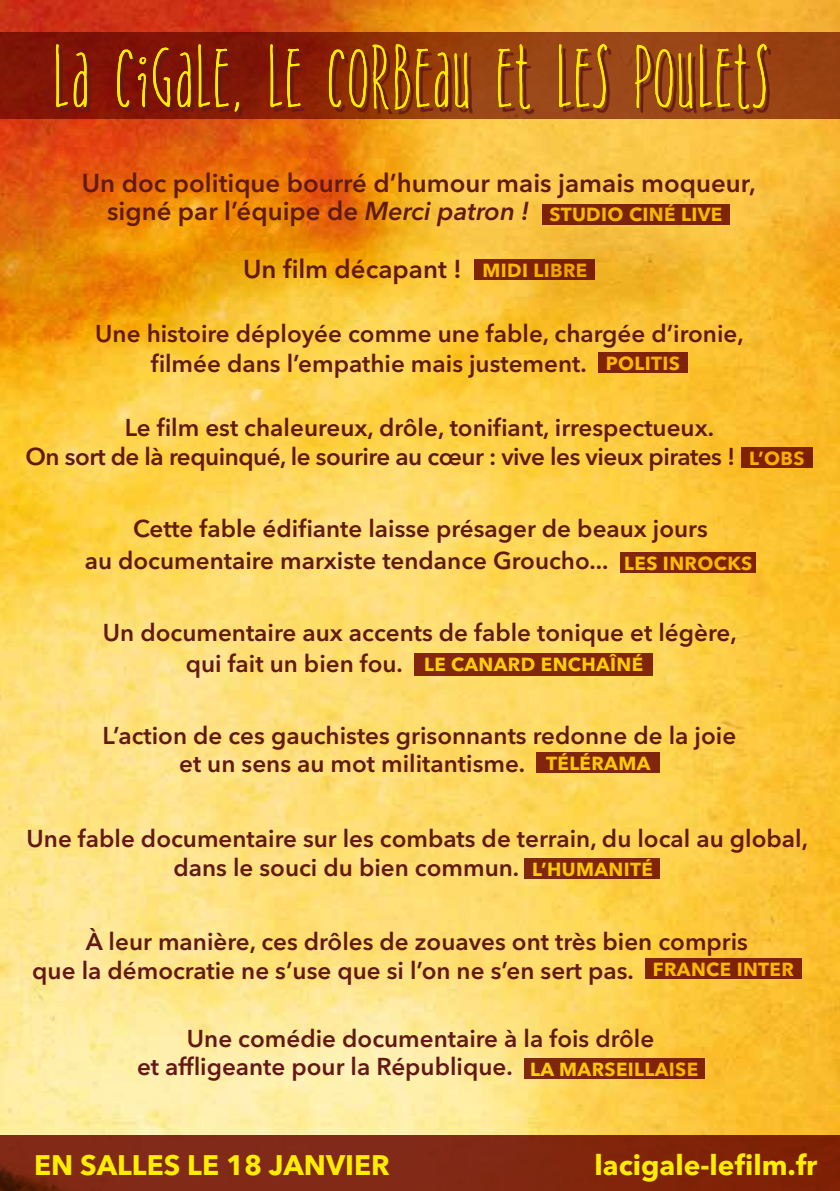
<style>
.page{position:relative;width:840px;height:1191px;background:#fff}
.page>*{position:absolute;margin:0;border:0;box-sizing:border-box;transform-origin:0 0}
.t1{font:87.2px "Posterboard";letter-spacing:.04em;color:#ffed00}
.t2{font:700 28px "Avenir Next LT Pro";color:#ffed00}
.t3{font:600 25.8px/28.6px "Avenir Next LT Pro";color:#631a16;text-align:center}
.t4{font:600 24.2px/28.6px "Avenir Next LT Pro";color:#631a16;text-align:center}
.t5{font:600 24.2px/28.6px "Avenir Next LT Pro";letter-spacing:-.02em;color:#631a16;text-align:center}
.s1{font-style:italic}
.s2{font-weight:700;font-size:18.8px;color:#ffed00}
</style>
<div class="page">
<img style="left:0;top:0;width:839px;height:1135px">
<div style="left:414px;top:653px;width:238px;height:22px;background:#82260e"></div>
<svg style="left:0;top:32px;width:839px;height:86px;background:#8d2d0c"></svg>
<div style="left:60px;top:48px;width:710px;height:68px;background:#631a16;opacity:.75"></div>
<div style="left:0;top:1135px;width:839px;height:56px;background:linear-gradient(to right,#7f2c1c,#812308)"></div>
<div style="left:536px;top:752px;width:123px;height:20px;background:#81260c"></div>
<div style="left:542px;top:204px;width:187px;height:20px;background:#7d2209"></div>
<div style="left:597px;top:352px;width:90px;height:20px;background:#812207"></div>
<div style="left:740px;top:447px;width:72px;height:21px;background:#7f2105"></div>
<div style="left:620px;top:552px;width:135px;height:20px;background:#812308"></div>
<div style="left:524px;top:858px;width:136px;height:21px;background:#81250b"></div>
<div style="left:644px;top:958px;width:157px;height:21px;background:#802308"></div>
<div style="left:524px;top:1058px;width:179px;height:20px;background:#81250b"></div>
<div style="left:474px;top:259px;width:120px;height:21px;background:#7d2108"></div>
<h1 class="t1" style="left:54px;top:-4px;width:714px">la cigale, le corbeau et les poulets</h1>
<p class="t3" style="left:82px;top:168px;width:675px">Un doc politique bourré d’humour mais jamais moqueur, signé par l’équipe de <span class="s1">Merci patron !</span> <span class="s2">STUDIO CINÉ LIVE</span></p>
<p class="t3" style="left:243px;top:254px;width:345px">Un film décapant ! <span class="s2">MIDI LIBRE</span></p>
<p class="t4" style="left:95px;top:319px;width:649px;line-height:30px">Une histoire déployée comme une fable, chargée d’ironie, filmée dans l’empathie mais justement. <span class="s2">POLITIS</span></p>
<p class="t5" style="left:26px;top:413px;width:780px">Le film est chaleureux, drôle, tonifiant, irrespectueux.<br>On sort de là requinqué, le sourire au cœur : vive les vieux pirates ! <span class="s2">L’OBS</span></p>
<p class="t4" style="left:85px;top:513px;width:668px;line-height:31.6px">Cette fable édifiante laisse présager de beaux jours<br>au documentaire marxiste tendance Groucho... <span class="s2">LES INROCKS</span></p>
<p class="t4" style="left:103px;top:616px;width:635px;line-height:31.6px">Un documentaire aux accents de fable tonique et légère, qui fait un bien fou. <span class="s2">LE CANARD ENCHAÎNÉ</span></p>
<p class="t4" style="left:103px;top:721px;width:634px">L’action de ces gauchistes grisonnants redonne de la joie et un sens au mot militantisme. <span class="s2">TÉLÉRAMA</span></p>
<p class="t4" style="left:27px;top:824px;width:782px">Une fable documentaire sur les combats de terrain, du local au global, dans le souci du bien commun. <span class="s2">L’HUMANITÉ</span></p>
<p class="t4" style="left:32px;top:927px;width:762px">à leur manière, ces drôles de zouaves ont très bien compris<br>que la démocratie ne s’use que si l’on ne s’en sert pas. <span class="s2">FRANCE INTER</span></p>
<p class="t4" style="left:137px;top:1023px;width:562px">Une comédie documentaire à la fois drôle<br>et affligeante pour la République. <span class="s2">LA MARSEILLAISE</span></p>
<p class="t2" style="left:34px;top:1147px;width:357px">EN SALLES LE 18 JANVIER</p>
<p class="t2" style="left:594px;top:1147px;width:224px">LACIGALE-LEFILM.FR</p>
</div>
